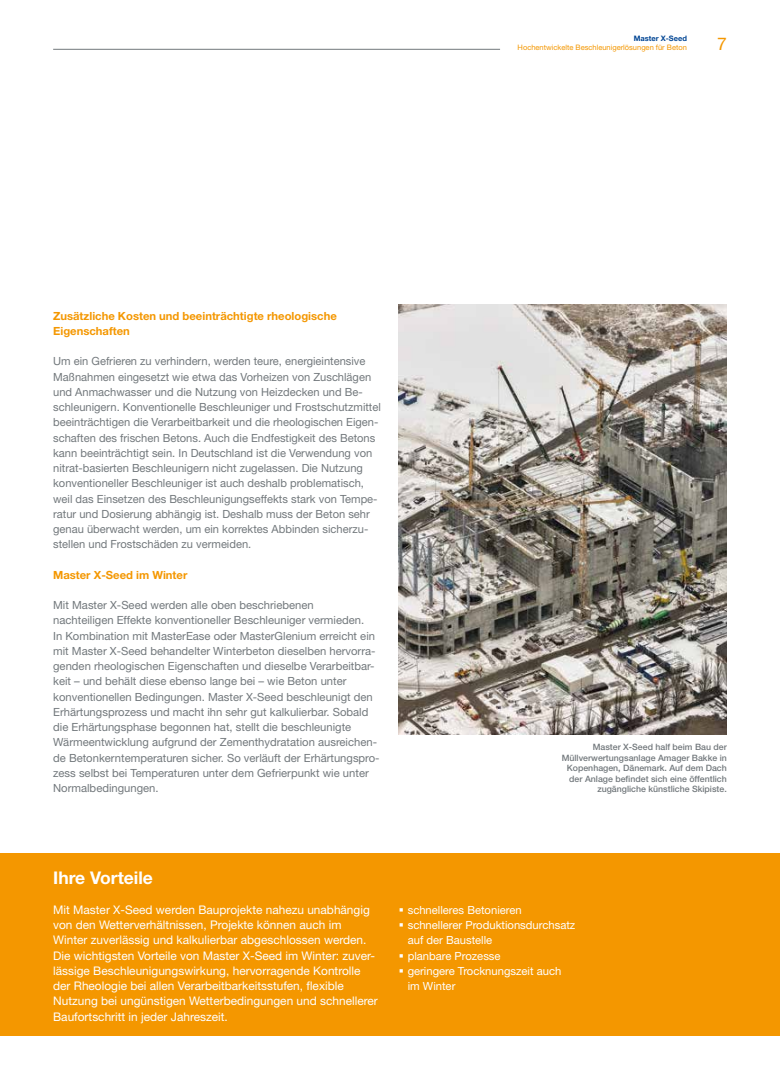
<style>
.page{position:relative;width:780px;height:1088px;background:#fff}
.page>*{position:absolute;margin:0;border:0;box-sizing:border-box;transform-origin:0 0}
.t1{font:700 17.5px "Helvetica Neue LT Std";color:#fff}
.t2{font:17.5px "Helvetica Neue LT Std";color:#f49700}
.t3{font:11.88px/15.2px "Helvetica Neue LT Std";color:#fff}
.t4{font:11.25px/15.2px "Helvetica Neue LT Std";color:#72787c}
.t5{font:11.25px/15.2px "Helvetica Neue LT Std";color:#fff}
.t6{font:700 11.25px/15.2px "Helvetica Neue LT Std";color:#f49700}
.t7{font:500 8.75px/10.5px "Helvetica Neue LT Std";color:#72787c;text-align:right}
.t8{font:7.5px "Helvetica Neue LT Std";color:#f49700}
.t9{font:700 7.5px "Helvetica Neue LT Std";color:#004594}
</style>
<div class="page">
<hr style="left:53px;top:49px;width:447px;height:1px;background:#72787c">
<img style="left:399px;top:304px;width:327px;height:430px">
<div style="left:0;top:853px;width:780px;height:182px;background:#f49700"></div>
<p class="t9" style="left:633px;top:34px;width:55px">Master X-Seed</p>
<p class="t8" style="left:517px;top:42px;width:171px">Hochentwickelte Beschleunigerlösungen für Beton</p>
<h1 class="t2" style="left:717px;top:33px;width:11px">7</h1>
<p class="t6" style="left:53px;top:308px;width:285px">Zusätzliche Kosten und beeinträchtigte rheologische<br>Eigenschaften</p>
<p class="t4" style="left:53px;top:354px;width:329px">Um ein Gefrieren zu verhindern, werden teure, energieintensive Maßnahmen eingesetzt wie etwa das Vorheizen von Zuschlägen und Anmachwasser und die Nutzung von Heizdecken und Be&shy;schleunigern. Konventionelle Beschleuniger und Frostschutzmittel beeinträchtigen die Verarbeitbarkeit und die rheologischen Eigen&shy;schaften des frischen Betons. Auch die Endfestigkeit des Betons kann beeinträchtigt sein. In Deutschland ist die Verwendung von nitrat-basierten Beschleunigern nicht zugelassen. Die Nutzung konventioneller Beschleuniger ist auch deshalb problematisch, weil das Einsetzen des Beschleunigungseffekts stark von Tempe&shy;ratur und Dosierung abhängig ist. Deshalb muss der Beton sehr genau überwacht werden, um ein korrektes Abbinden sicherzu&shy;stellen und Frostschäden zu vermeiden.</p>
<p class="t6" style="left:53px;top:567px;width:136px">Master X-Seed im Winter</p>
<p class="t4" style="left:53px;top:597px;width:328px">Mit Master X-Seed werden alle oben beschriebenen<br>nachteiligen Effekte konventioneller Beschleuniger vermieden.<br>In Kombination mit MasterEase oder MasterGlenium erreicht ein mit Master X-Seed behandelter Winterbeton dieselben hervorra&shy;genden rheologischen Eigenschaften und dieselbe Verarbeitbar&shy;keit – und behält diese ebenso lange bei – wie Beton unter konventionellen Bedingungen. Master X-Seed beschleunigt den Erhärtungsprozess und macht ihn sehr gut kalkulierbar. Sobald die Erhärtungsphase begonnen hat, stellt die beschleunigte Wärmeentwicklung aufgrund der Zementhydratation ausreichen&shy;de Betonkerntemperaturen sicher. So verläuft der Erhärtungspro&shy;zess selbst bei Temperaturen unter dem Gefrierpunkt wie unter Normalbedingungen.</p>
<p class="t7" style="left:561px;top:741px;width:167px">Master X-Seed half beim Bau der Müllverwertungsanlage Amager Bakke in Kopenhagen, Dänemark. Auf dem Dach der Anlage befindet sich eine öffentlich zugängliche künstliche Skipiste.</p>
<h1 class="t1" style="left:53px;top:866px;width:101px">Ihre Vorteile</h1>
<p class="t3" style="left:53px;top:902px;width:326px">Mit Master X-Seed werden Bauprojekte nahezu unabhängig von den Wetterverhältnissen, Projekte können auch im Winter zuverlässig und kalkulierbar abgeschlossen werden.<br>Die wichtigsten Vorteile von Master X-Seed im Winter: zuver&shy;lässige Beschleunigungswirkung, hervorragende Kontrolle der Rheologie bei allen Verarbeitbarkeitsstufen, flexible Nutzung bei ungünstigen Wetterbedingungen und schnellerer Baufortschritt in jeder Jahreszeit.</p>
<p class="t5" style="left:399px;top:902px;width:124px">▪ schnelleres Betonieren</p>
<p class="t5" style="left:407px;top:917px;width:169px;text-indent:-9px">▪ schnellerer Produktionsdurchsatz auf der Baustelle</p>
<p class="t5" style="left:399px;top:948px;width:103px">▪ planbare Prozesse</p>
<p class="t5" style="left:407px;top:963px;width:155px;text-indent:-9px">▪ geringere Trocknungszeit auch im Winter</p>
</div>
